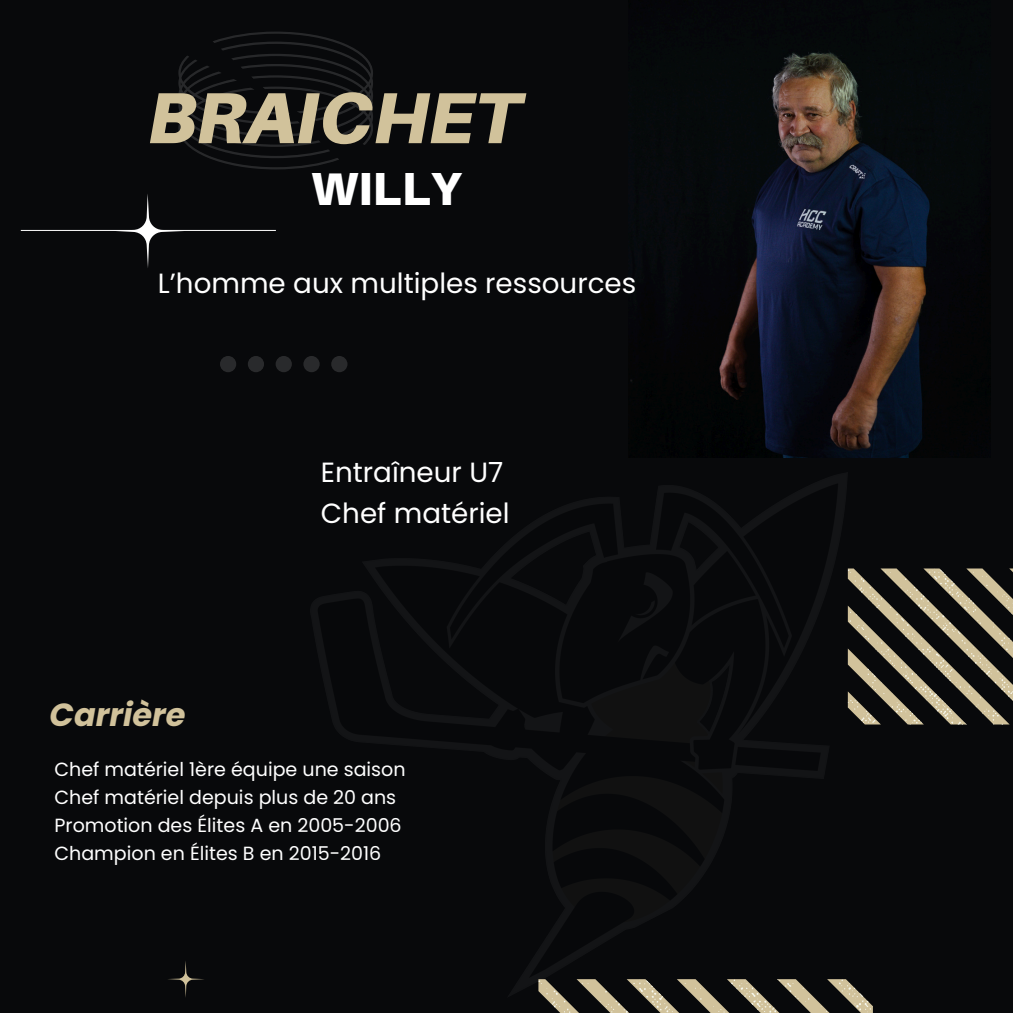
<style>
.page{position:relative;width:1013px;height:1013px;background:#fff}
.page>*{position:absolute;margin:0;border:0;box-sizing:border-box;transform-origin:0 0}
.t1{font:italic 900 72.25px "Aileron";color:#d1c29b}
.t2{font:900 46.38px "Aileron";color:#fff}
.t3{font:italic 700 32px "Poppins";color:#d1c29b}
.t4{font:27.75px/41.2px "Poppins";color:#fff}
.t5{font:19px "Poppins";color:#fff}
</style>
<div class="page">
<div style="left:0;top:0;width:1012px;height:1012px;background:#08090b"></div>
<hr style="left:21px;top:230px;width:255px;height:1px;background:#fff">
<svg style="left:111px;top:194px;width:75px;height:74px"></svg>
<svg style="left:178px;top:32px;width:195px;height:137px"></svg>
<svg style="left:168px;top:961px;width:36px;height:36px"></svg>
<svg style="left:220px;top:356px;width:128px;height:16px"></svg>
<svg style="left:847px;top:568px;width:165px;height:156px"></svg>
<svg style="left:544px;top:980px;width:329px;height:32px"></svg>
<img style="left:312px;top:474px;width:535px;height:523px">
<img style="left:631px;top:52px;width:359px;height:405px">
<h1 class="t1" style="left:148px;top:73px;width:373px">BRAICHET</h1>
<p class="t2" style="left:311px;top:160px;width:152px">WILLY</p>
<h3 class="t4" style="left:158px;top:263px;width:480px">L’homme aux multiples ressources</h3>
<p class="t3" style="left:50px;top:692px;width:137px">Carrière</p>
<p class="t4" style="left:321px;top:451px;width:190px">Entraîneur U7<br>Chef matériel</p>
<h2 class="t5" style="left:55px;top:756px;width:352px">Chef matériel 1ère équipe une saison</h2>
<p class="t5" style="left:55px;top:784px;width:343px">Chef matériel depuis plus de 20 ans</p>
<h4 class="t5" style="left:55px;top:812px;width:349px">Promotion des Élites A en 2005-2006</h4>
<p class="t5" style="left:55px;top:840px;width:328px">Champion en Élites B en 2015-2016</p>
</div>
